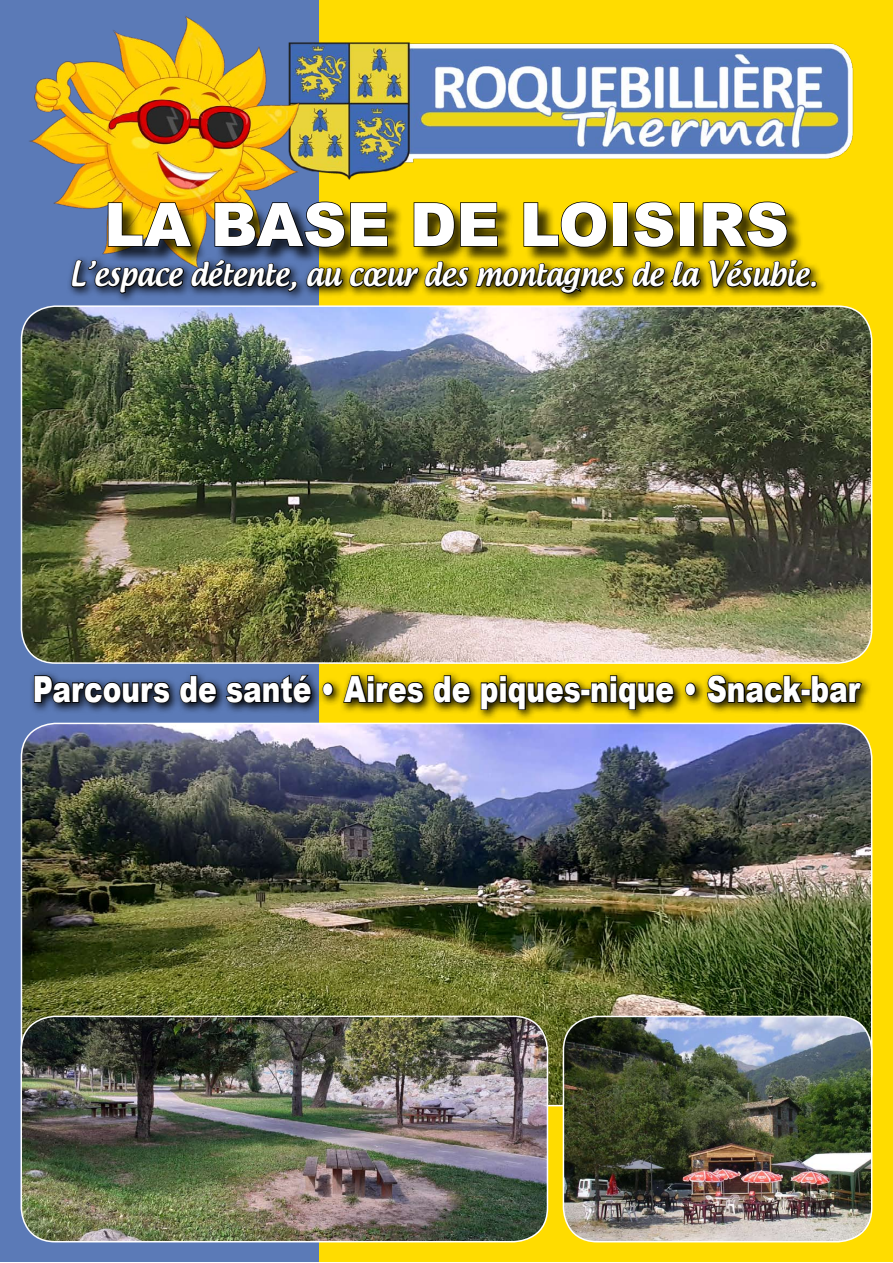
<style>
.page{position:relative;width:893px;height:1263px;background:#fff}
.page>*{position:absolute;margin:0;border:0;box-sizing:border-box;transform-origin:0 0}
.t1{font:900 60px "Arial";color:#fff}
.t2{font:900 36px "Arial";color:#fff;scale:.78 1}
.t3{font:500 33px "Androgyne";color:#fff;scale:.9 1}
</style>
<div class="page">
<div style="left:1px;top:1px;width:891px;height:1261px;background:#ffdc00"></div>
<div style="left:0;top:0;width:318px;height:1261px;background:#5b7ab7"></div>
<svg style="left:31px;top:669px;width:862px;height:87px"></svg>
<svg style="left:33px;top:674px;width:138px;height:30px"></svg>
<svg style="left:179px;top:674px;width:39px;height:30px"></svg>
<svg style="left:225px;top:673px;width:88px;height:31px"></svg>
<svg style="left:321px;top:682px;width:13px;height:15px"></svg>
<svg style="left:342px;top:674px;width:83px;height:30px"></svg>
<svg style="left:432px;top:674px;width:40px;height:30px"></svg>
<svg style="left:480px;top:674px;width:102px;height:37px;background:#6e5e00"></svg>
<div style="left:581px;top:689px;width:9px;height:7px;border:2px solid #000"></div>
<svg style="left:590px;top:674px;width:85px;height:37px;background:#706000"></svg>
<svg style="left:684px;top:682px;width:13px;height:15px"></svg>
<svg style="left:706px;top:674px;width:98px;height:30px;background:#615300"></svg>
<div style="left:801px;top:689px;width:10px;height:7px;border:2px solid #000"></div>
<svg style="left:810px;top:674px;width:53px;height:30px"></svg>
<img style="left:312px;top:34px;width:542px;height:147px">
<img style="left:29px;top:16px;width:283px;height:191px">
<svg style="left:69px;top:269px;width:824px;height:98px"></svg>
<svg style="left:71px;top:201px;width:746px;height:93px"></svg>
<img style="left:21px;top:306px;width:851px;height:357px">
<div style="left:21px;top:305px;width:851px;height:359px;border:2px solid #fff;border-radius:34px"></div>
<img style="left:21px;top:723px;width:851px;height:380px">
<img style="left:563px;top:1016px;width:309px;height:226px">
<div style="left:563px;top:1016px;width:309px;height:226px;border:2px solid #fff;border-radius:34px"></div>
<img style="left:21px;top:1016px;width:526px;height:226px">
<div style="left:21px;top:1015px;width:527px;height:227px;border:2px solid #fff;border-radius:34px"></div>
<h1 class="t1" style="left:104px;top:181px;width:686px">LA BASE DE LOISIRS</h1>
<p class="t3" style="left:70px;top:253px;width:832px">L’espace détente, au cœur des montagnes de la Vésubie.</p>
<p class="t2" style="left:33px;top:663px;width:1062px">Parcours de santé • Aires de piques-nique • Snack-bar</p>
</div>
